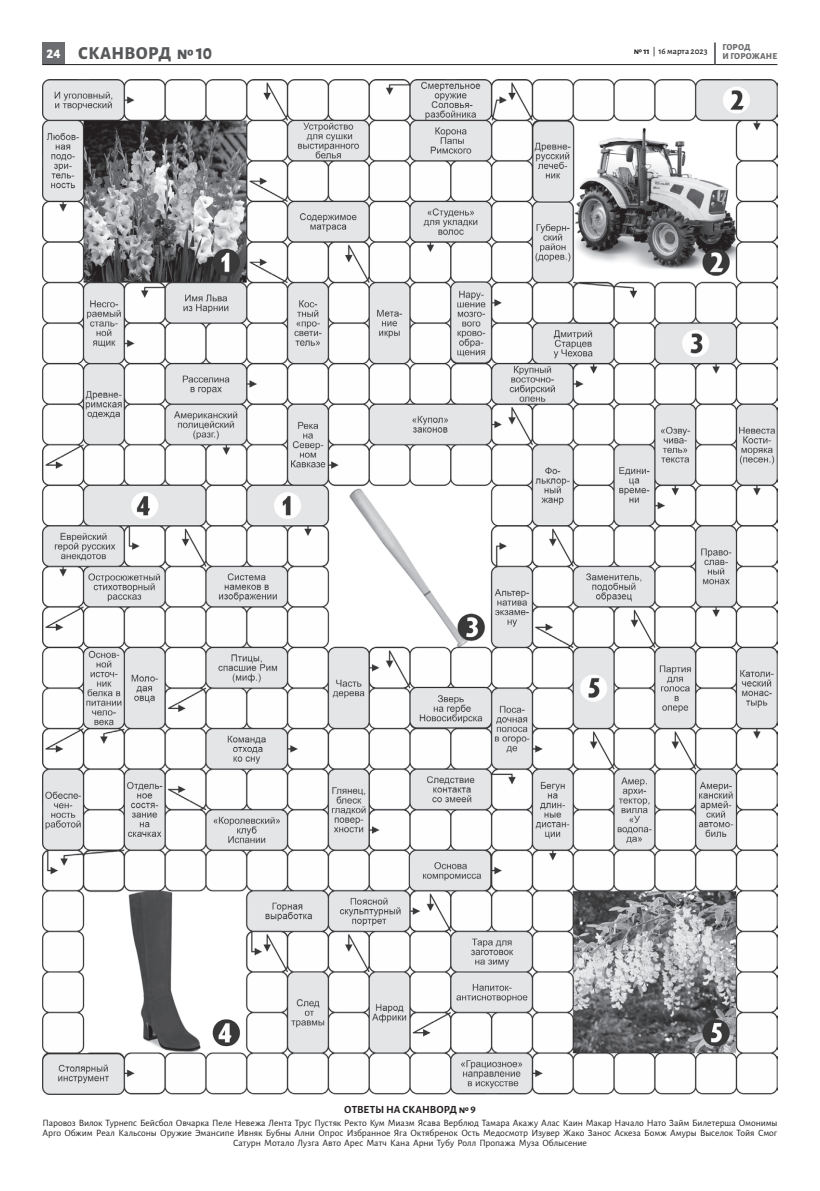
<style>
.page{position:relative;width:820px;height:1191px;background:#fff}
.page>*{position:absolute;margin:0;border:0;box-sizing:border-box;transform-origin:0 0}
.t1{font:800 18px "Alegreya Sans";letter-spacing:.02em;color:#57585a}
.t2{font:800 14px "Alegreya Sans";color:#fff}
.t3{font:700 11px "Alegreya Sans";color:#231f20}
.t4{font:9.7px/9.7px "Alegreya Sans";letter-spacing:-.005em;color:#231f20;text-align:center}
.t5{font:500 9px "Alegreya Sans";color:#231f20}
.t6{font:800 9px "Alegreya Sans";letter-spacing:.015em;color:#6c6d70}
.s1{font-weight:700}
</style>
<div class="page">
<div style="left:43px;top:43px;width:22px;height:22px;background:#6c6d70"></div>
<hr style="left:43px;top:64px;width:734px;height:1px;background:#231f20">
<hr style="left:713px;top:43px;width:2px;height:21px;background:#6c6d70">
<img style="left:43px;top:79px;width:734px;height:1015px">
<p class="t6" style="left:722px;top:40px;width:30px">ГОРОД</p>
<p class="t5" style="left:633px;top:45px;width:75px"><span class="s1">№ 11</span> | 16 марта 2023</p>
<h1 class="t1" style="left:78px;top:40px;width:135px">СКАНВОРД № 10</h1>
<h2 class="t2" style="left:46px;top:43px;width:16px">24</h2>
<p class="t6" style="left:722px;top:49px;width:56px">И ГОРОЖАНЕ</p>
<p class="t3" style="left:344px;top:1101px;width:133px">ОТВЕТЫ НА СКАНВОРД № 9</p>
<p class="t4" style="left:43px;top:1118px;width:736px">Паровоз Вилок Турнепс Бейсбол Овчарка Пеле Невежа Лента Трус Пустяк Ректо Кум Миазм Ясава Верблюд Тамара Акажу Алас Каин Макар Начало Нато Займ Билетерша Омонимы<br>Арго Обжим Реал Кальсоны Оружие Эмансипе Ивняк Бубны Ални Опрос Избранное Яга Октябренок Ость Медосмотр Изувер Жако Занос Аскеза Бомж Амуры Выселок Тойя Смог<br>Сатурн Мотало Лузга Авто Арес Матч Кана Арни Тубу Ролл Пропажа Муза Облысение</p>
</div>
